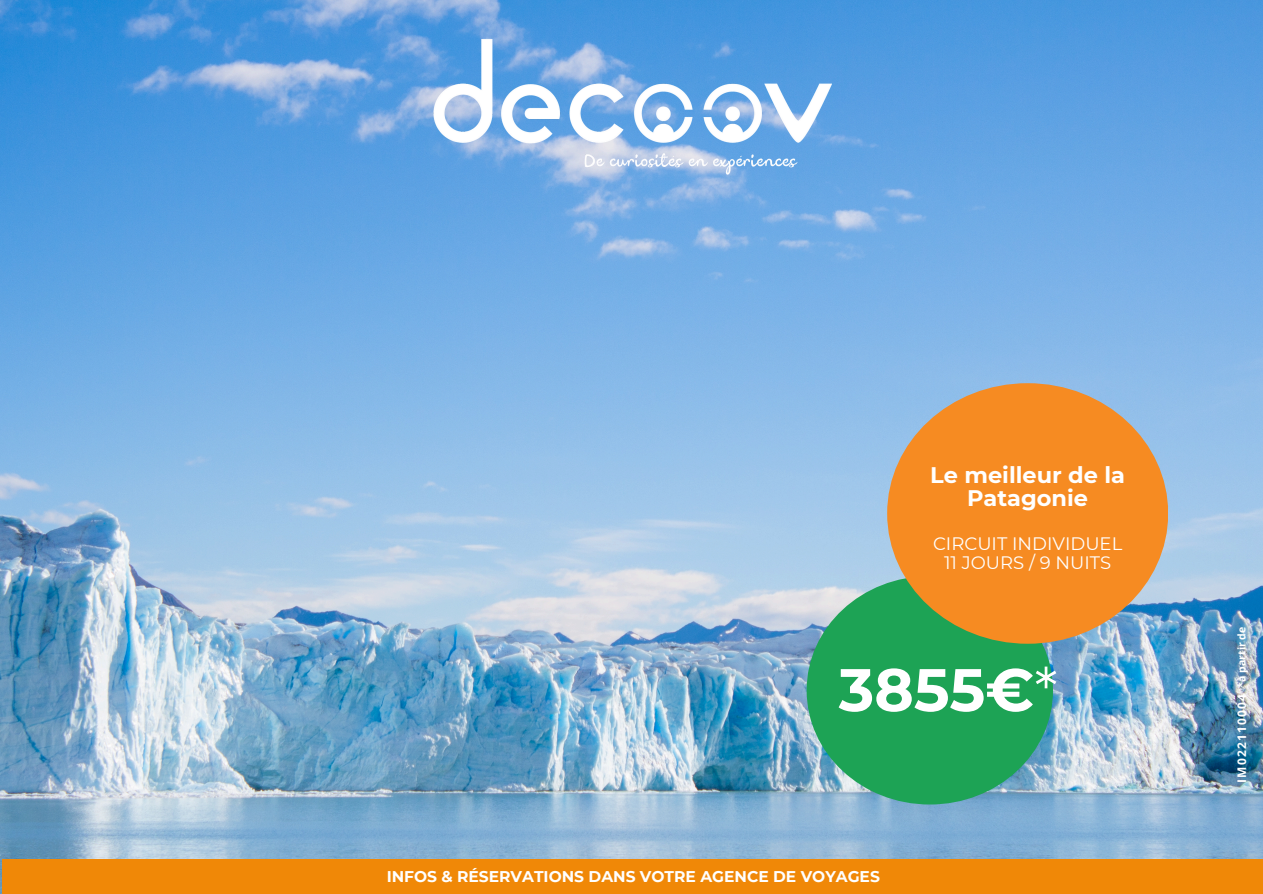
<style>
.page{position:relative;width:1263px;height:894px;background:#fff}
.page>*{position:absolute;margin:0;border:0;box-sizing:border-box;transform-origin:0 0}
.t1{font:700 60px "Montserrat";color:#fff}
.t2{font:700 22.5px/23.7px "Montserrat";color:#fff;text-align:center}
.t3{font:18px/19.2px "Montserrat";color:#fff;text-align:center}
.t4{font:700 15.45px "Montserrat";color:#fff}
.t5{font:700 12px "Open Sans";letter-spacing:.105em;color:#fff}
.t6{font:700 10.5px "Open Sans";color:#fff}
.s1{font-weight:400}
</style>
<div class="page">
<img style="left:0;top:0;width:1263px;height:893px">
<div style="left:807px;top:576px;width:246px;height:228px;background:#1da355;border-radius:50%"></div>
<div style="left:2px;top:859px;width:1261px;height:34px;background:#f08807"></div>
<div style="left:887px;top:383px;width:281px;height:260px;background:#f68b22;border-radius:50%"></div>
<img style="left:411px;top:16px;width:441px;height:180px">
<p class="t2" style="left:930px;top:463px;width:196px">Le meilleur de la<br>Patagonie</p>
<h1 class="t3" style="left:933px;top:534px;width:191px">CIRCUIT INDIVIDUEL<br>11 JOURS / 9 NUITS</h1>
<h2 class="t1" style="left:839px;top:652px;width:220px">3855€<span class="s1">*</span></h2>
<h3 class="t4" style="left:387px;top:866px;width:495px">INFOS &amp; RÉSERVATIONS DANS VOTRE AGENCE DE VOYAGES</h3>
<h5 class="t6" style="left:1234px;top:687px;width:62px;rotate:-90deg">*à partir de</h5>
<h4 class="t5" style="left:1233px;top:782px;width:90px;rotate:-90deg">IM022110004</h4>
</div>
